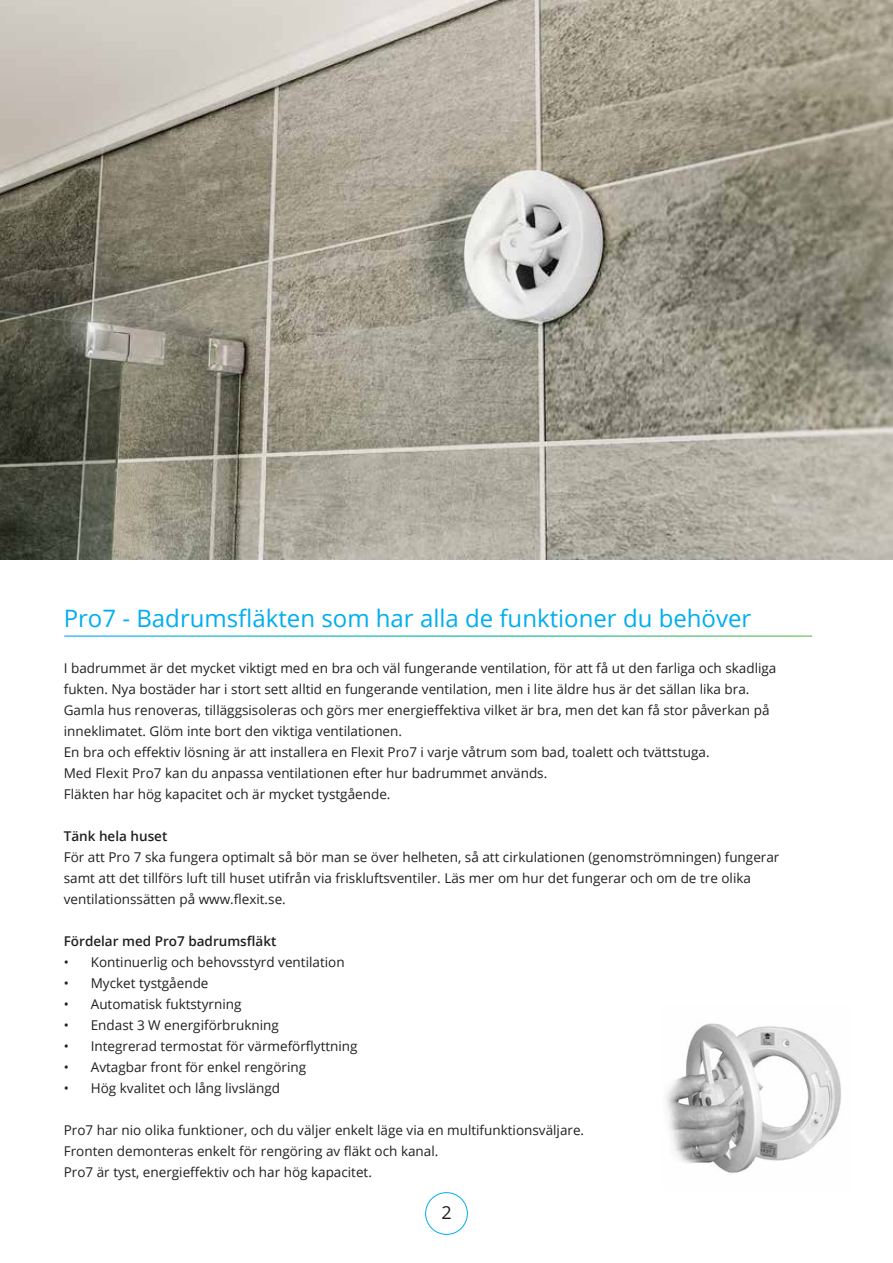
<style>
.page{position:relative;width:893px;height:1263px;background:#fff}
.page>*{position:absolute;margin:0;border:0;box-sizing:border-box;transform-origin:0 0}
.t1{font:24px "Open Sans";color:#00aeef}
.t2{font:18px "Open Sans";color:#231f20}
.t3{font:13.5px/21px "Open Sans";color:#231f20}
.t4{font:600 13.5px "Open Sans";color:#231f20}
</style>
<div class="page">
<div style="left:425px;top:1192px;width:43px;height:43px;border:1px solid #00aeef;border-radius:50%"></div>
<img style="left:0;top:0;width:893px;height:559px">
<img style="left:666px;top:1023px;width:175px;height:150px">
<h1 class="t1" style="left:64px;top:602px;width:689px">Pro7 - Badrumsfläkten som har alla de funktioner du behöver</h1>
<p class="t3" style="left:64px;top:657px;width:714px">I badrummet är det mycket viktigt med en bra och väl fungerande ventilation, för att få ut den farliga och skadliga fukten. Nya bostäder har i stort sett alltid en fungerande ventilation, men i lite äldre hus är det sällan lika bra.<br>Gamla hus renoveras, tilläggsisoleras och görs mer energieffektiva vilket är bra, men det kan få stor påverkan på inneklimatet. Glöm inte bort den viktiga ventilationen.<br>En bra och effektiv lösning är att installera en Flexit Pro7 i varje våtrum som bad, toalett och tvättstuga.<br>Med Flexit Pro7 kan du anpassa ventilationen efter hur badrummet används.<br>Fläkten har hög kapacitet och är mycket tystgående.</p>
<p class="t4" style="left:64px;top:827px;width:105px">Tänk hela huset</p>
<p class="t3" style="left:64px;top:847px;width:717px">För att Pro 7 ska fungera optimalt så bör man se över helheten, så att cirkulationen (genomströmningen) fungerar samt att det tillförs luft till huset utifrån via friskluftsventiler. Läs mer om hur det fungerar och om de tre olika ventilationssätten på www.flexit.se.</p>
<p class="t4" style="left:64px;top:932px;width:214px">Fördelar med Pro7 badrumsfläkt</p>
<p class="t3" style="left:64px;top:952px;width:282px">• Kontinuerlig och behovsstyrd ventilation</p>
<p class="t3" style="left:64px;top:973px;width:146px">• Mycket tystgående</p>
<p class="t3" style="left:64px;top:994px;width:179px">• Automatisk fuktstyrning</p>
<p class="t3" style="left:64px;top:1015px;width:217px">• Endast 3 W energiförbrukning</p>
<p class="t3" style="left:64px;top:1036px;width:295px">• Integrerad termostat för värmeförflyttning</p>
<p class="t3" style="left:64px;top:1057px;width:244px">• Avtagbar front för enkel rengöring</p>
<p class="t3" style="left:64px;top:1078px;width:218px">• Hög kvalitet och lång livslängd</p>
<p class="t3" style="left:64px;top:1120px;width:522px">Pro7 har nio olika funktioner, och du väljer enkelt läge via en multifunktionsväljare.<br>Fronten demonteras enkelt för rengöring av fläkt och kanal.<br>Pro7 är tyst, energieffektiv och har hög kapacitet.</p>
<h2 class="t2" style="left:441px;top:1200px;width:12px">2</h2>
</div>
